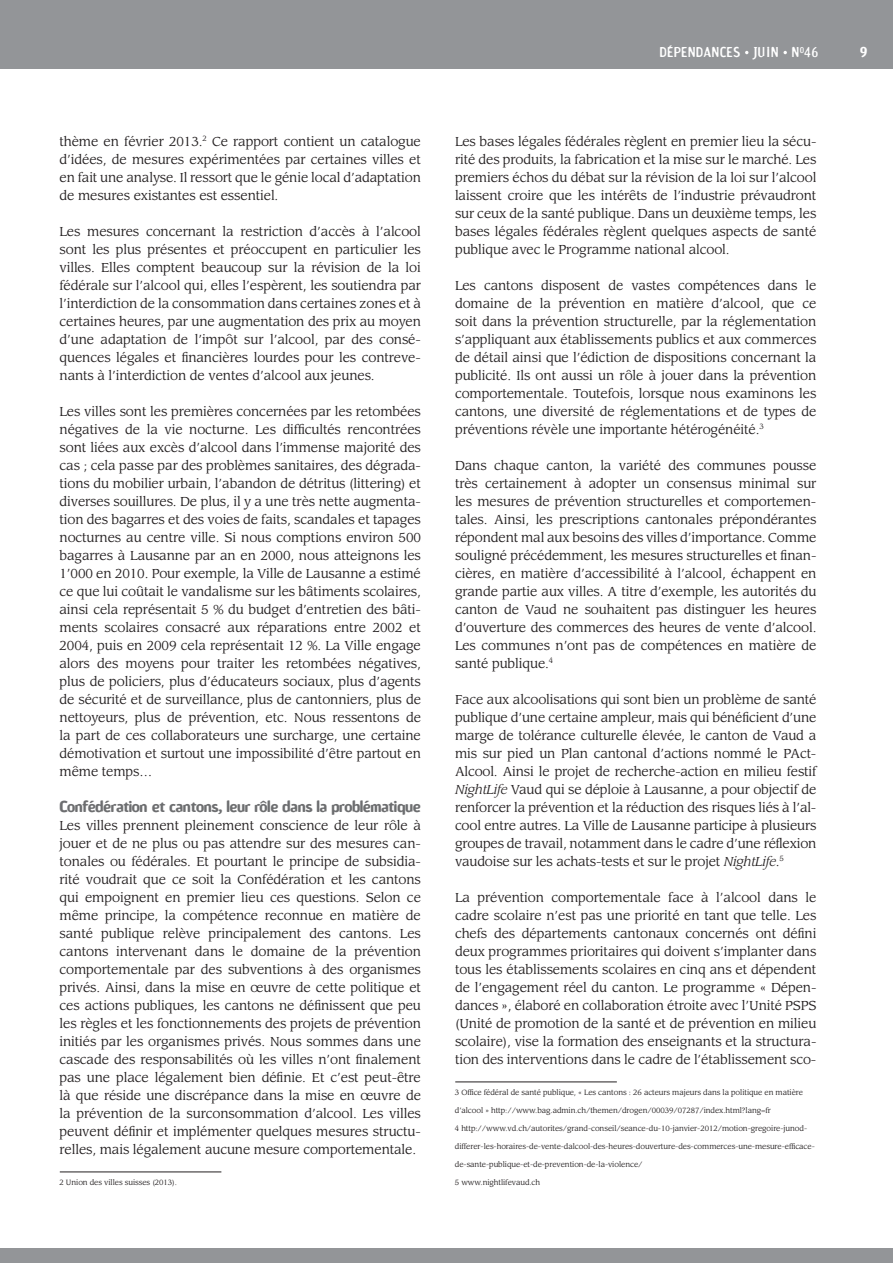
<style>
.page{position:relative;width:893px;height:1263px;background:#fff}
.page>*{position:absolute;margin:0;border:0;box-sizing:border-box;transform-origin:0 0}
.t1{font:700 15px "Amoebia";letter-spacing:-.03em;color:#6d6e70}
.t2{font:13.5px "Amoebia Sans";letter-spacing:.02em;color:#fff}
.t3{font:700 13.5px "Amoebia";color:#fff}
.t4{font:12.75px/18px "Leawood";letter-spacing:-.01em;color:#231f20;text-align:justify}
.t5{font:7.5px "Leawood";letter-spacing:-.01em;color:#231f20}
.s1{font-style:italic}
</style>
<div class="page">
<div style="left:0;top:0;width:893px;height:68px;background:#939598"></div>
<div style="left:0;top:1249px;width:893px;height:14px;background:#939598"></div>
<svg style="left:783px;top:51px;width:4px;height:3px"></svg>
<hr style="left:60px;top:1172px;width:161px;height:1px;background:#231f20">
<hr style="left:455px;top:1082px;width:162px;height:1px;background:#231f20">
<p class="t4" style="left:60px;top:133px;width:363px">thème en février 2013.<sup>2</sup> Ce rapport contient un catalogue d’idées, de mesures expérimentées par certaines villes et en fait une analyse. Il ressort que le génie local d’adaptation de mesures existantes est essentiel.</p>
<p class="t4" style="left:60px;top:223px;width:363px">Les mesures concernant la restriction d’accès à l’alcool sont les plus présentes et préoccupent en particulier les villes. Elles comptent beaucoup sur la révision de la loi fédérale sur l’alcool qui, elles l’espèrent, les soutiendra par l’interdiction de la consommation dans certaines zones et à certaines heures, par une augmentation des prix au moyen d’une adaptation de l’impôt sur l’alcool, par des consé&shy;quences légales et financières lourdes pour les contreve&shy;nants à l’interdiction de ventes d’alcool aux jeunes.</p>
<p class="t4" style="left:60px;top:403px;width:363px">Les villes sont les premières concernées par les retombées négatives de la vie nocturne. Les difficultés rencontrées sont liées aux excès d’alcool dans l’immense majorité des cas ; cela passe par des problèmes sanitaires, des dégrada&shy;tions du mobilier urbain, l’abandon de détritus (littering) et diverses souillures. De plus, il y a une très nette augmenta&shy;tion des bagarres et des voies de faits, scandales et tapages nocturnes au centre ville. Si nous comptions environ 500 bagarres à Lausanne par an en 2000, nous atteignons les 1’000 en 2010. Pour exemple, la Ville de Lausanne a estimé ce que lui coûtait le vandalisme sur les bâtiments scolaires, ainsi cela représentait 5 % du budget d’entretien des bâti&shy;ments scolaires consacré aux réparations entre 2002 et 2004, puis en 2009 cela représentait 12 %. La Ville engage alors des moyens pour traiter les retombées négatives, plus de policiers, plus d’éducateurs sociaux, plus d’agents de sécurité et de surveillance, plus de cantonniers, plus de nettoyeurs, plus de prévention, etc. Nous ressentons de la part de ces collaborateurs une surcharge, une certaine démotivation et surtout une impossibilité d’être partout en même temps…</p>
<p class="t1" style="left:60px;top:799px;width:363px">Confédération et cantons, leur rôle dans la problématique</p>
<p class="t4" style="left:60px;top:817px;width:363px">Les villes prennent pleinement conscience de leur rôle à jouer et de ne plus ou pas attendre sur des mesures can&shy;tonales ou fédérales. Et pourtant le principe de subsidia&shy;rité voudrait que ce soit la Confédération et les cantons qui empoignent en premier lieu ces questions. Selon ce même principe, la compétence reconnue en matière de santé publique relève principalement des cantons. Les cantons intervenant dans le domaine de la prévention comportementale par des subventions à des organismes privés. Ainsi, dans la mise en œuvre de cette politique et ces actions publiques, les cantons ne définissent que peu les règles et les fonctionnements des projets de prévention initiés par les organismes privés. Nous sommes dans une cascade des responsabilités où les villes n’ont finalement pas une place légalement bien définie. Et c’est peut-être là que réside une discrépance dans la mise en œuvre de la prévention de la surconsommation d’alcool. Les villes peuvent définir et implémenter quelques mesures structu&shy;relles, mais légalement aucune mesure comportementale.</p>
<p class="t5" style="left:59px;top:1179px;width:119px">2 Union des villes suisses (2013).</p>
<p class="t2" style="left:659px;top:47px;width:160px">DÉPENDANCES JUIN N<sup>O</sup>46</p>
<p class="t3" style="left:860px;top:46px;width:9px">9</p>
<p class="t4" style="left:455px;top:133px;width:363px">Les bases légales fédérales règlent en premier lieu la sécu&shy;rité des produits, la fabrication et la mise sur le marché. Les premiers échos du débat sur la révision de la loi sur l’alcool laissent croire que les intérêts de l’industrie prévaudront sur ceux de la santé publique. Dans un deuxième temps, les bases légales fédérales règlent quelques aspects de santé publique avec le Programme national alcool.</p>
<p class="t4" style="left:455px;top:277px;width:363px">Les cantons disposent de vastes compétences dans le domaine de la prévention en matière d’alcool, que ce soit dans la prévention structurelle, par la réglementation s’appliquant aux établissements publics et aux commerces de détail ainsi que l’édiction de dispositions concernant la publicité. Ils ont aussi un rôle à jouer dans la prévention comportementale. Toutefois, lorsque nous examinons les cantons, une diversité de réglementations et de types de préventions révèle une importante hétérogénéité.<sup>3</sup></p>
<p class="t4" style="left:455px;top:457px;width:363px">Dans chaque canton, la variété des communes pousse très certainement à adopter un consensus minimal sur les mesures de prévention structurelles et comportemen&shy;tales. Ainsi, les prescriptions cantonales prépondérantes répondent mal aux besoins des villes d’importance. Comme souligné précédemment, les mesures structurelles et finan&shy;cières, en matière d’accessibilité à l’alcool, échappent en grande partie aux villes. A titre d’exemple, les autorités du canton de Vaud ne souhaitent pas distinguer les heures d’ouverture des commerces des heures de vente d’alcool.<br>Les communes n’ont pas de compétences en matière de santé publique.<sup>4</sup></p>
<p class="t4" style="left:455px;top:691px;width:363px">Face aux alcoolisations qui sont bien un problème de santé publique d’une certaine ampleur, mais qui bénéficient d’une marge de tolérance culturelle élevée, le canton de Vaud a mis sur pied un Plan cantonal d’actions nommé le PAct-Alcool. Ainsi le projet de recherche-action en milieu festif <span class="s1">NightLife</span> Vaud qui se déploie à Lausanne, a pour objectif de renforcer la prévention et la réduction des risques liés à l’al&shy;cool entre autres. La Ville de Lausanne participe à plusieurs groupes de travail, notamment dans le cadre d’une réflexion vaudoise sur les achats-tests et sur le projet <span class="s1">NightLife</span>.<sup>5</sup></p>
<p class="t4" style="left:455px;top:889px;width:363px">La prévention comportementale face à l’alcool dans le cadre scolaire n’est pas une priorité en tant que telle. Les chefs des départements cantonaux concernés ont défini deux programmes prioritaires qui doivent s’implanter dans tous les établissements scolaires en cinq ans et dépendent de l’engagement réel du canton. Le programme « Dépen&shy;dances », élaboré en collaboration étroite avec l’Unité PSPS (Unité de promotion de la santé et de prévention en milieu scolaire), vise la formation des enseignants et la structura&shy;tion des interventions dans le cadre de l’établissement sco-</p>
<p class="t5" style="left:455px;top:1089px;width:350px">3 Office fédéral de santé publique, « Les cantons : 26 acteurs majeurs dans la politique en matière</p>
<p class="t5" style="left:455px;top:1107px;width:317px">d’alcool » http://www.bag.admin.ch/themen/drogen/00039/07287/index.html?lang=fr</p>
<p class="t5" style="left:455px;top:1125px;width:354px">4 http://www.vd.ch/autorites/grand-conseil/seance-du-10-janvier-2012/motion-gregoire-junod-</p>
<p class="t5" style="left:455px;top:1143px;width:361px">differer-les-horaires-de-vente-dalcool-des-heures-douverture-des-commerces-une-mesure-efficace-</p>
<p class="t5" style="left:455px;top:1161px;width:189px">de-sante-publique-et-de-prevention-de-la-violence/</p>
<p class="t5" style="left:455px;top:1179px;width:87px">5 www.nightlifevaud.ch</p>
</div>
